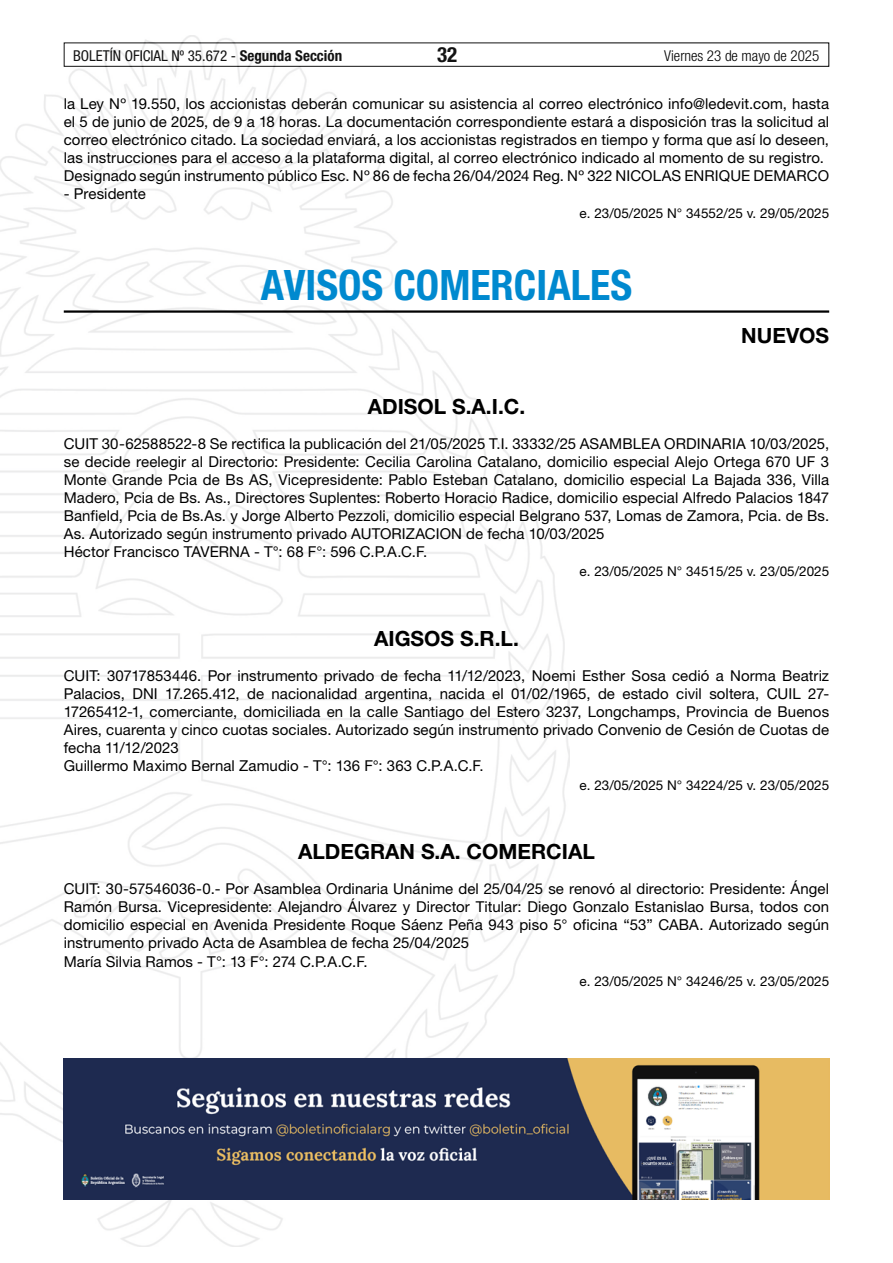
<style>
.page{position:relative;width:893px;height:1263px;background:#fff}
.page>*{position:absolute;margin:0;border:0;box-sizing:border-box;transform-origin:0 0}
.t1{font:700 condensed 42px "Helvetica Neue LT Std";color:#0089cf}
.t2{font:700 21px "Helvetica Neue LT Std";color:#000}
.t3{font:700 condensed 21px "Helvetica Neue LT Std";color:#000}
.t4{font:15px/18px "Helvetica Neue LT Std";letter-spacing:.005em;color:#000}
.t5{font:condensed 15px "Helvetica Neue LT Std";color:#000}
.t6{font:300 condensed 15px "Helvetica Neue LT Std";color:#000}
.t7{font:13.5px "Helvetica Neue LT Std";color:#000}
.s1{font-weight:700}
</style>
<div class="page">
<div style="left:64px;top:43px;width:765px;height:24px;border:1px solid #000"></div>
<img style="left:0;top:35px;width:569px;height:1211px">
<hr style="left:64px;top:310px;width:765px;height:3px;background:#000">
<img style="left:64px;top:1059px;width:765px;height:140px">
<p class="t5" style="left:73px;top:47px;width:271px">BOLETÍN OFICIAL Nº 35.672 - <span class="s1">Segunda Sección</span></p>
<h2 class="t3" style="left:437px;top:42px;width:22px">32</h2>
<p class="t6" style="left:664px;top:47px;width:157px">Viernes 23 de mayo de 2025</p>
<p class="t4" style="left:64px;top:94px;width:767px">la Ley Nº 19.550, los accionistas deberán comunicar su asistencia al correo electrónico info@ledevit.com, hasta el 5 de junio de 2025, de 9 a 18 horas. La documentación correspondiente estará a disposición tras la solicitud al correo electrónico citado. La sociedad enviará, a los accionistas registrados en tiempo y forma que así lo deseen, las instrucciones para el acceso a la plataforma digital, al correo electrónico indicado al momento de su registro.<br>Designado según instrumento público Esc. Nº 86 de fecha 26/04/2024 Reg. Nº 322 NICOLAS ENRIQUE DEMARCO</p>
<p class="t4" style="left:64px;top:184px;width:84px">- Presidente</p>
<p class="t7" style="left:580px;top:205px;width:251px">e. 23/05/2025 N° 34552/25 v. 29/05/2025</p>
<h1 class="t1" style="left:261px;top:259px;width:373px">AVISOS COMERCIALES</h1>
<h2 class="t2" style="left:741px;top:322px;width:89px">NUEVOS</h2>
<h2 class="t2" style="left:368px;top:393px;width:159px">ADISOL S.A.I.C.</h2>
<p class="t4" style="left:64px;top:434px;width:767px">CUIT 30-62588522-8 Se rectifica la publicación del 21/05/2025 T.I. 33332/25 ASAMBLEA ORDINARIA 10/03/2025, se decide reelegir al Directorio: Presidente: Cecilia Carolina Catalano, domicilio especial Alejo Ortega 670 UF 3<br>Monte Grande Pcia de Bs AS, Vicepresidente: Pablo Esteban Catalano, domicilio especial La Bajada 336, Villa Madero, Pcia de Bs. As., Directores Suplentes: Roberto Horacio Radice, domicilio especial Alfredo Palacios 1847<br>Banfield, Pcia de Bs.As. y Jorge Alberto Pezzoli, domicilio especial Belgrano 537, Lomas de Zamora, Pcia. de Bs.<br>As. Autorizado según instrumento privado AUTORIZACION de fecha 10/03/2025<br>Héctor Francisco TAVERNA - T°: 68 F°: 596 C.P.A.C.F.</p>
<p class="t7" style="left:580px;top:563px;width:251px">e. 23/05/2025 N° 34515/25 v. 23/05/2025</p>
<h2 class="t2" style="left:374px;top:625px;width:146px">AIGSOS S.R.L.</h2>
<p class="t4" style="left:64px;top:666px;width:767px">CUIT: 30717853446. Por instrumento privado de fecha 11/12/2023, Noemi Esther Sosa cedió a Norma Beatriz Palacios, DNI 17.265.412, de nacionalidad argentina, nacida el 01/02/1965, de estado civil soltera, CUIL 27- 17265412-1, comerciante, domiciliada en la calle Santiago del Estero 3237, Longchamps, Provincia de Buenos Aires, cuarenta y cinco cuotas sociales. Autorizado según instrumento privado Convenio de Cesión de Cuotas de fecha 11/12/2023<br>Guillermo Maximo Bernal Zamudio - T°: 136 F°: 363 C.P.A.C.F.</p>
<p class="t7" style="left:580px;top:777px;width:251px">e. 23/05/2025 N° 34224/25 v. 23/05/2025</p>
<h2 class="t2" style="left:298px;top:839px;width:298px">ALDEGRAN S.A. COMERCIAL</h2>
<p class="t4" style="left:64px;top:880px;width:767px">CUIT: 30-57546036-0.- Por Asamblea Ordinaria Unánime del 25/04/25 se renovó al directorio: Presidente: Ángel Ramón Bursa. Vicepresidente: Alejandro Álvarez y Director Titular: Diego Gonzalo Estanislao Bursa, todos con domicilio especial en Avenida Presidente Roque Sáenz Peña 943 piso 5° oficina “53” CABA. Autorizado según instrumento privado Acta de Asamblea de fecha 25/04/2025<br>María Silvia Ramos - T°: 13 F°: 274 C.P.A.C.F.</p>
<p class="t7" style="left:580px;top:973px;width:251px">e. 23/05/2025 N° 34246/25 v. 23/05/2025</p>
</div>
